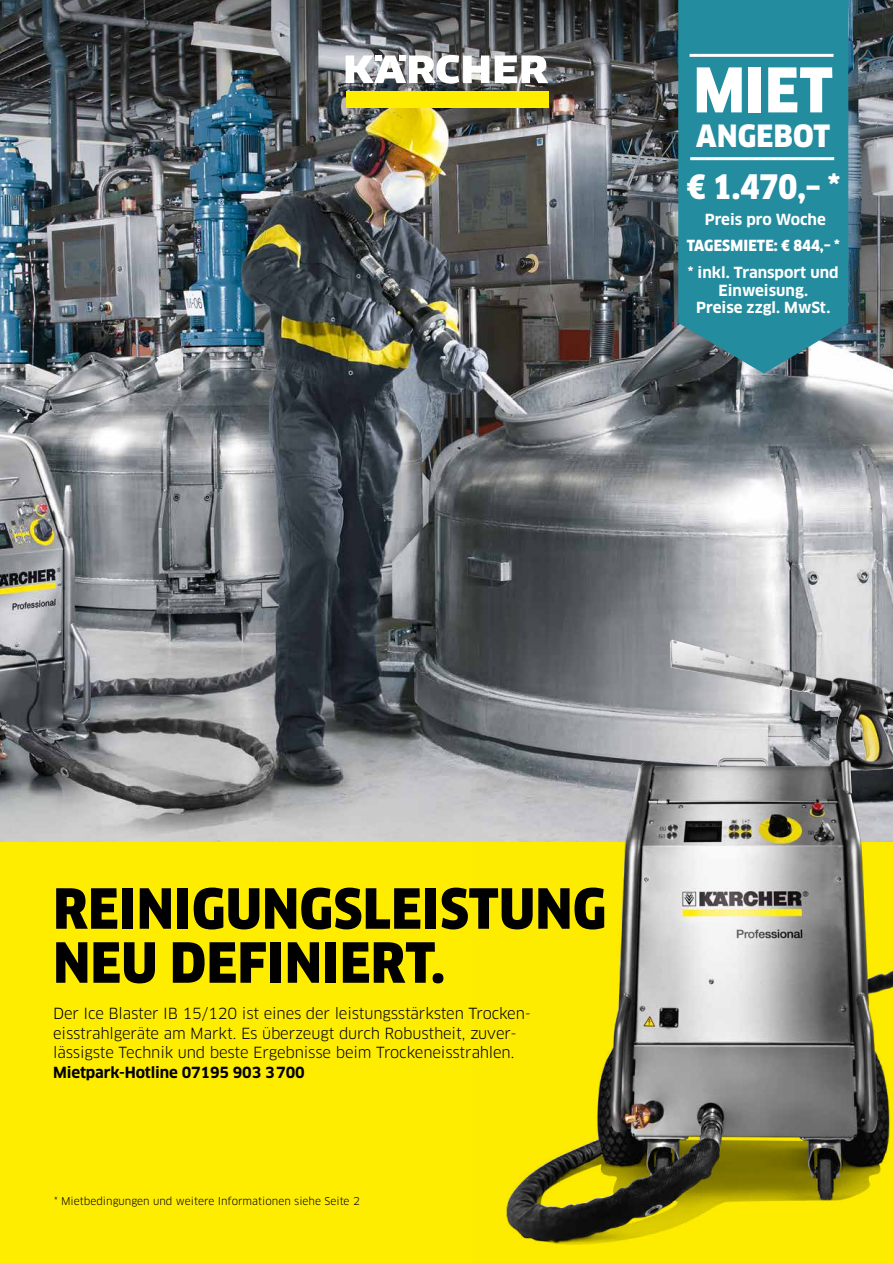
<style>
.page{position:relative;width:893px;height:1263px;background:#fff}
.page>*{position:absolute;margin:0;border:0;box-sizing:border-box;transform-origin:0 0}
.t1{font:900 60px "Clan Pro Narr";color:#fff}
.t2{font:900 54px/54px "Clan Pro Narr";letter-spacing:.01em;color:#000}
.t3{font:900 33px "Clan Pro Narr";color:#fff}
.t4{font:900 30px "Clan Pro Narr";letter-spacing:.01em;color:#fff}
.t5{font:15px/19.5px "Clan Pro";letter-spacing:-.01em;color:#000}
.t6{font:700 15px/17.9px "Clan Pro";color:#fff;text-align:center}
.t7{font:700 15px "Clan Pro";letter-spacing:-.01em;color:#000}
.t8{font:900 15px "Clan Pro Narr";letter-spacing:.01em;color:#fff}
.t9{font:10.5px "Clan Pro";color:#000}
</style>
<div class="page">
<img style="left:0;top:0;width:893px;height:842px">
<svg style="left:678px;top:0;width:170px;height:374px;background:#298b9c"></svg>
<hr style="left:690px;top:54px;width:144px;height:3px;background:#fff">
<hr style="left:690px;top:157px;width:144px;height:3px;background:#fff">
<div style="left:0;top:842px;width:893px;height:421px;background:#ffed00"></div>
<img style="left:472px;top:606px;width:421px;height:639px">
<img style="left:507px;top:641px;width:334px;height:601px">
<div style="left:346px;top:92px;width:202px;height:16px;background:#ffed00"></div>
<svg style="left:495px;top:55px;width:53px;height:28px"></svg>
<svg style="left:346px;top:55px;width:143px;height:29px"></svg>
<h1 class="t1" style="left:694px;top:55px;width:141px">MIET</h1>
<h3 class="t4" style="left:696px;top:118px;width:136px">ANGEBOT</h3>
<h3 class="t3" style="left:686px;top:167px;width:155px">€ 1.470,– *</h3>
<p class="t6" style="left:705px;top:211px;width:123px">Preis pro Woche</p>
<p class="t8" style="left:687px;top:237px;width:155px">TAGESMIETE: € 844,– *</p>
<p class="t6" style="left:688px;top:263px;width:152px">* inkl. Transport und<br>Einweisung.<br>Preise zzgl. MwSt.</p>
<h2 class="t2" style="left:53px;top:882px;width:554px">REINIGUNGSLEISTUNG<br>NEU DEFINIERT.</h2>
<p class="t5" style="left:53px;top:1004px;width:479px">Der Ice Blaster IB 15/120 ist eines der leistungsstärksten Trocken&shy;eisstrahlgeräte am Markt. Es überzeugt durch Robustheit, zuver&shy;lässigste Technik und beste Ergebnisse beim Trockeneisstrahlen.</p>
<p class="t7" style="left:53px;top:1063px;width:253px">Mietpark-Hotline 07195 903 3700</p>
<p class="t9" style="left:54px;top:1195px;width:307px">* Mietbedingungen und weitere Informationen siehe Seite 2</p>
</div>
